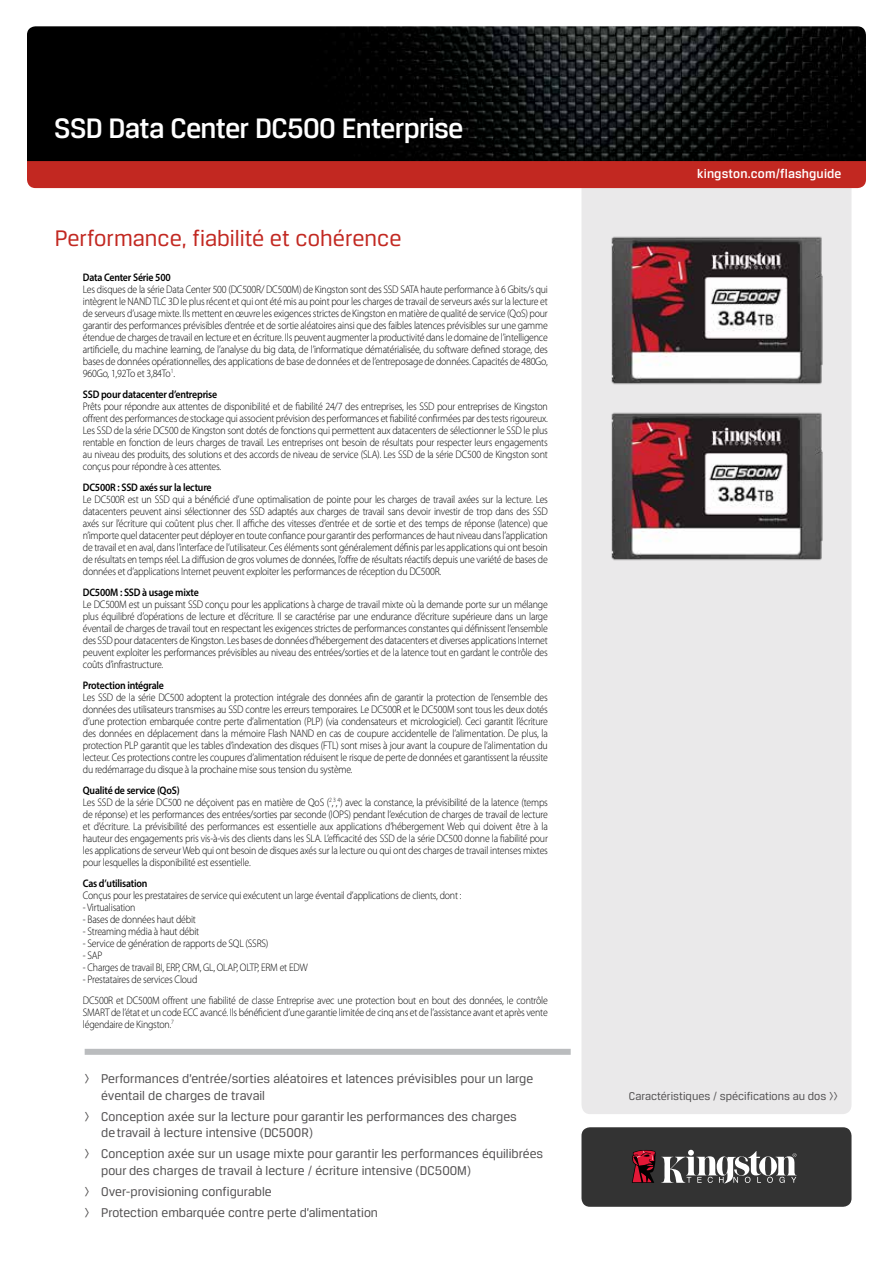
<style>
.page{position:relative;width:893px;height:1263px;background:#fff}
.page>*{position:absolute;margin:0;border:0;box-sizing:border-box;transform-origin:0 0}
.t1{font:500 30px "Breuer Text";letter-spacing:-.025em;color:#fff}
.t2{font:24px "Breuer Text";color:#c22821}
.t3{font:13.5px/16.5px "Breuer Text";color:#525051}
.t4{font:500 13.5px "Breuer Text";letter-spacing:.01em;color:#fff}
.t5{font:12px "Breuer Text";color:#525051}
.t6{font:300 10.95px/12px "Myriad Pro";letter-spacing:-.02em;color:#000;text-align:justify;scale:.9 1}
.t7{font:600 10.95px "Myriad Pro";letter-spacing:-.02em;color:#000;scale:.9 1}
.s1{font-weight:600}
</style>
<div class="page">
<div style="left:581px;top:188px;width:270px;height:926px;background:#eae9ea"></div>
<img style="left:27px;top:26px;width:839px;height:135px">
<div style="left:27px;top:161px;width:839px;height:27px;background:#c22821"></div>
<div style="left:581px;top:1127px;width:270px;height:80px;background:#333;border-radius:9px"></div>
<svg style="left:632px;top:1150px;width:165px;height:33px"></svg>
<img style="left:591px;top:227px;width:244px;height:165px">
<img style="left:591px;top:403px;width:244px;height:165px">
<div style="left:85px;top:1049px;width:486px;height:6px;background:#babcbe"></div>
<h1 class="t1" style="left:54px;top:111px;width:411px">SSD Data Center DC500 Enterprise</h1>
<h2 class="t2" style="left:55px;top:225px;width:348px">Performance, fiabilité et cohérence</h2>
<p class="t7" style="left:83px;top:270px;width:99px">Data Center Série 500</p>
<p class="t6" style="left:83px;top:283px;width:518px">Les disques de la série Data Center 500 (DC500R/ DC500M) de Kingston sont des SSD SATA haute performance à 6 Gbits/s qui intègrent le NAND TLC 3D le plus récent et qui ont été mis au point pour les charges de travail de serveurs axés sur la lecture et de serveurs d’usage mixte. Ils mettent en œuvre les exigences strictes de Kingston en matière de qualité de service (QoS) pour garantir des performances prévisibles d’entrée et de sortie aléatoires ainsi que des faibles latences prévisibles sur une gamme étendue de charges de travail en lecture et en écriture. Ils peuvent augmenter la productivité dans le domaine de l’intelligence artificielle, du machine learning, de l’analyse du big data, de l’informatique dématérialisée, du software defined storage, des bases de données opérationnelles, des applications de base de données et de l’entreposage de données. Capacités de 480Go, 960Go, 1,92To et 3,84To<sup>1</sup>.</p>
<p class="t7" style="left:83px;top:387px;width:151px">SSD pour datacenter d’entreprise</p>
<p class="t6" style="left:83px;top:400px;width:518px">Prêts pour répondre aux attentes de disponibilité et de fiabilité 24/7 des entreprises, les SSD pour entreprises de Kingston offrent des performances de stockage qui associent prévision des performances et fiabilité confirmées par des tests rigoureux.<br>Les SSD de la série DC500 de Kingston sont dotés de fonctions qui permettent aux datacenters de sélectionner le SSD le plus rentable en fonction de leurs charges de travail. Les entreprises ont besoin de résultats pour respecter leurs engagements au niveau des produits, des solutions et des accords de niveau de service (SLA). Les SSD de la série DC500 de Kingston sont conçus pour répondre à ces attentes.</p>
<p class="t7" style="left:83px;top:480px;width:145px">DC500R : SSD axés sur la lecture</p>
<p class="t6" style="left:83px;top:493px;width:518px">Le DC500R est un SSD qui a bénéficié d’une optimalisation de pointe pour les charges de travail axées sur la lecture. Les datacenters peuvent ainsi sélectionner des SSD adaptés aux charges de travail sans devoir investir de trop dans des SSD axés sur l’écriture qui coûtent plus cher. Il affiche des vitesses d’entrée et de sortie et des temps de réponse (latence) que n’importe quel datacenter peut déployer en toute confiance pour garantir des performances de haut niveau dans l’application de travail et en aval, dans l’interface de l’utilisateur. Ces éléments sont généralement définis par les applications qui ont besoin de résultats en temps réel. La diffusion de gros volumes de données, l’offre de résultats réactifs depuis une variété de bases de données et d’applications Internet peuvent exploiter les performances de réception du DC500R.</p>
<p class="t7" style="left:83px;top:585px;width:130px">DC500M : SSD à usage mixte</p>
<p class="t6" style="left:83px;top:598px;width:518px">Le DC500M est un puissant SSD conçu pour les applications à charge de travail mixte où la demande porte sur un mélange plus équilibré d’opérations de lecture et d’écriture. Il se caractérise par une endurance d’écriture supérieure dans un large éventail de charges de travail tout en respectant les exigences strictes de performances constantes qui définissent l’ensemble des SSD pour datacenters de Kingston. Les bases de données d’hébergement des datacenters et diverses applications Internet peuvent exploiter les performances prévisibles au niveau des entrées/sorties et de la latence tout en gardant le contrôle des coûts d’infrastructure.</p>
<p class="t7" style="left:83px;top:678px;width:92px">Protection intégrale</p>
<p class="t6" style="left:83px;top:691px;width:518px">Les SSD de la série DC500 adoptent la protection intégrale des données afin de garantir la protection de l’ensemble des données des utilisateurs transmises au SSD contre les erreurs temporaires. Le DC500R et le DC500M sont tous les deux dotés d’une protection embarquée contre perte d’alimentation (PLP) (via condensateurs et micrologiciel). Ceci garantit l’écriture des données en déplacement dans la mémoire Flash NAND en cas de coupure accidentelle de l’alimentation. De plus, la protection PLP garantit que les tables d’indexation des disques (FTL) sont mises à jour avant la coupure de l’alimentation du lecteur. Ces protections contre les coupures d’alimentation réduisent le risque de perte de données et garantissent la réussite du redémarrage du disque à la prochaine mise sous tension du système.</p>
<p class="t6" style="left:83px;top:784px;width:518px;text-align:left"><span class="s1">Qualité de service (QoS)<br></span>Les SSD de la série DC500 ne déçoivent pas en matière de QoS (<sup>2</sup>,<sup>3</sup>,<sup>4</sup>) avec la constance, la prévisibilité de la latence (temps de réponse) et les performances des entrées/sorties par seconde (IOPS) pendant l’exécution de charges de travail de lecture et d’écriture. La prévisibilité des performances est essentielle aux applications d’hébergement Web qui doivent être à la hauteur des engagements pris vis-à-vis des clients dans les SLA. L’efficacité des SSD de la série DC500 donne la fiabilité pour les applications de serveur Web qui ont besoin de disques axés sur la lecture ou qui ont des charges de travail intenses mixtes pour lesquelles la disponibilité est essentielle.</p>
<p class="t7" style="left:83px;top:876px;width:73px">Cas d’utilisation</p>
<p class="t6" style="left:83px;top:889px;width:422px">Conçus pour les prestataires de service qui exécutent un large éventail d’applications de clients, dont :</p>
<p class="t6" style="left:83px;top:901px;width:60px">- Virtualisation</p>
<p class="t6" style="left:83px;top:913px;width:127px">- Bases de données haut débit</p>
<p class="t6" style="left:83px;top:925px;width:131px">- Streaming média à haut débit</p>
<p class="t6" style="left:83px;top:937px;width:208px">- Service de génération de rapports de SQL (SSRS)</p>
<p class="t6" style="left:83px;top:949px;width:23px">- SAP</p>
<p class="t6" style="left:83px;top:961px;width:251px">- Charges de travail BI, ERP, CRM, GL, OLAP, OLTP, ERM et EDW</p>
<p class="t6" style="left:83px;top:968px;width:518px;line-height:21px">- Prestataires de services Cloud<br>DC500R et DC500M offrent une fiabilité de classe Entreprise avec une protection bout en bout des données, le contrôle</p>
<p class="t6" style="left:83px;top:1006px;width:518px">SMART de l’état et un code ECC avancé. Ils bénéficient d’une garantie limitée de cinq ans et de l’assistance avant et après vente légendaire de Kingston.<sup>7</sup></p>
<p class="t3" style="left:101px;top:1070px;width:434px;text-indent:-16px">&gt; Performances d’entrée/sorties aléatoires et latences prévisibles pour un large éventail de charges de travail</p>
<p class="t3" style="left:101px;top:1108px;width:417px;text-indent:-16px">&gt; Conception axée sur la lecture pour garantir les performances des charges de travail à lecture intensive (DC500R)</p>
<p class="t3" style="left:101px;top:1145px;width:444px;text-indent:-16px">&gt; Conception axée sur un usage mixte pour garantir les performances équilibrées pour des charges de travail à lecture / écriture intensive (DC500M)</p>
<p class="t3" style="left:85px;top:1180px;width:295px;line-height:21px">&gt; Over-provisioning configurable<br>&gt; Protection embarquée contre perte d’alimentation</p>
<p class="t4" style="left:697px;top:166px;width:146px">kingston.com/flashguide</p>
<p class="t5" style="left:629px;top:1090px;width:211px">Caractéristiques / spécifications au dos &gt;&gt;</p>
</div>
